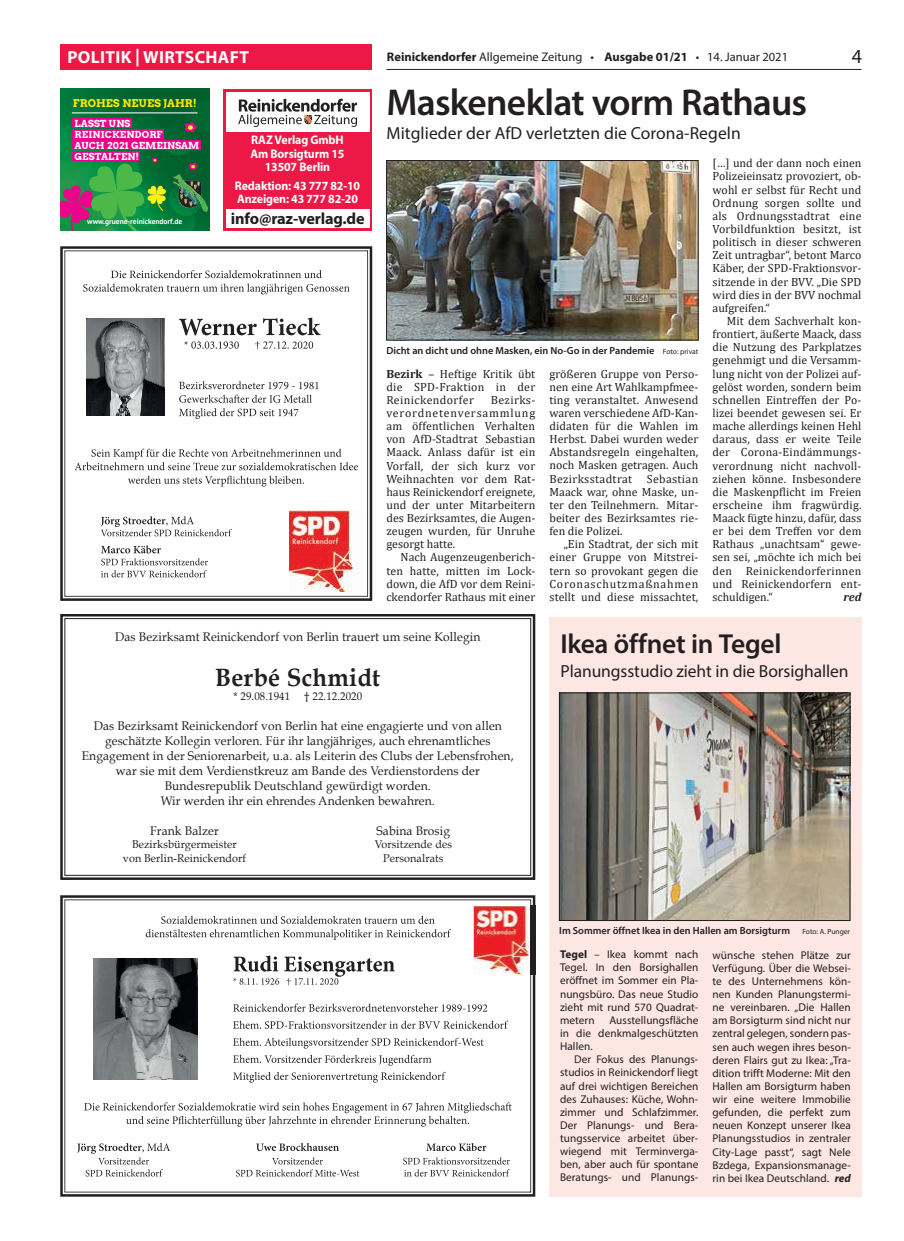
<style>
.page{position:relative;width:904px;height:1241px;background:#fff}
.page>*{position:absolute;margin:0;border:0;box-sizing:border-box;transform-origin:0 0}
.t1{font:600 37.5px "Myriad Pro";letter-spacing:-.02em;color:#231f20}
.t2{font:600 27.5px "Myriad Pro";letter-spacing:-.015em;color:#231f20}
.t3{font:700 25px "Book Antiqua";letter-spacing:.01em;color:#231f20;scale:.96 1}
.t4{font:20px "Myriad Pro";color:#231f20}
.t5{font:17.5px "Myriad Pro";letter-spacing:-.005em;color:#231f20}
.t6{font:700 17.5px "Myriad Pro";letter-spacing:.02em;color:#fff}
.t7{font:700 16.25px "Myriad Pro";letter-spacing:-.01em;color:#231f20}
.t8{font:12.5px/15px "Book Antiqua";letter-spacing:.01em;color:#231f20;text-align:center;scale:.96 1}
.t9{font:700 12.5px/13.8px "Myriad Pro";letter-spacing:-.01em;color:#fff;text-align:center;scale:.95 1}
.t10{font:12.5px "Myriad Pro";color:#231f20}
.t11{font:11.88px/13.1px "Cambria";letter-spacing:.005em;color:#231f20;text-align:justify}
.t12{font:italic 700 11.88px "Cambria";color:#231f20}
.t13{font:11.25px/13.1px "Myriad Pro";letter-spacing:.005em;color:#231f20;text-align:justify}
.t14{font:11.25px "Book Antiqua";letter-spacing:.01em;color:#231f20;scale:.96 1}
.t15{font:10.62px "Arvo Gr 00 F Cn";letter-spacing:.01em;color:#ffe901}
.t16{font:600 10.25px "Myriad Pro";color:#231f20}
.t17{font:9.62px/11.2px "Arvo Gr 00 F Cn";letter-spacing:.01em;color:#fff}
.t18{font:700 7.5px "PT Sans";color:#fff}
.s1{font-weight:700}
.s2{font-weight:400;font-size:7.5px}
.s3{font-weight:700;font-style:italic}
</style>
<div class="page">
<hr style="left:386px;top:69px;width:475px;height:1px;background:#231f20">
<div style="left:60px;top:44px;width:312px;height:25px;background:#ed1845"></div>
<img style="left:388px;top:162px;width:308px;height:176px">
<div style="left:386px;top:160px;width:312px;height:180px;border:1px solid #231f20"></div>
<img style="left:60px;top:89px;width:149px;height:141px">
<div style="left:72px;top:117px;width:60px;height:10px;background:#ed028c"></div>
<div style="left:72px;top:151px;width:68px;height:10px;background:#ed028c"></div>
<div style="left:72px;top:129px;width:92px;height:10px;background:#ed028c"></div>
<div style="left:72px;top:140px;width:129px;height:10px;background:#ed028c"></div>
<svg style="left:185px;top:122px;width:12px;height:10px"></svg>
<svg style="left:189px;top:163px;width:9px;height:7px"></svg>
<hr style="left:72px;top:112px;width:125px;height:1px;background:#fff">
<svg style="left:60px;top:157px;width:106px;height:73px;background:#46864d"></svg>
<svg style="left:60px;top:614px;width:475px;height:265px"></svg>
<div style="left:64px;top:618px;width:467px;height:257px;border:1px solid #231f20"></div>
<div style="left:549px;top:617px;width:312px;height:579px;background:#fce7e3"></div>
<img style="left:561px;top:694px;width:287px;height:224px">
<div style="left:559px;top:692px;width:291px;height:228px;border:1px solid #231f20"></div>
<div style="left:223px;top:89px;width:149px;height:141px;background:#ed1845"></div>
<div style="left:226px;top:92px;width:143px;height:39px;background:#fff"></div>
<div style="left:226px;top:209px;width:144px;height:18px;background:#fff"></div>
<svg style="left:238px;top:99px;width:119px;height:28px"></svg>
<svg style="left:60px;top:895px;width:475px;height:301px"></svg>
<svg style="left:64px;top:899px;width:467px;height:293px"></svg>
<img style="left:473px;top:905px;width:62px;height:69px">
<img style="left:530px;top:905px;width:1px;height:69px">
<img style="left:94px;top:958px;width:103px;height:121px">
<svg style="left:60px;top:246px;width:312px;height:354px"></svg>
<svg style="left:64px;top:250px;width:304px;height:346px"></svg>
<img style="left:289px;top:510px;width:73px;height:81px">
<img style="left:86px;top:318px;width:79px;height:97px">
<h3 class="t6" style="left:67px;top:46px;width:183px">POLITIK | WIRTSCHAFT</h3>
<p class="t10" style="left:387px;top:49px;width:402px"><span class="s1">Reinickendorfer</span> Allgemeine Zeitung • <span class="s1">Ausgabe 01/21</span> • 14. Januar 2021</p>
<h3 class="t4" style="left:851px;top:44px;width:12px">4</h3>
<p class="t15" style="left:73px;top:96px;width:125px">FROHES NEUES JAHR!</p>
<p class="t17" style="left:75px;top:117px;width:126px">LASST UNS<br>REINICKENDORF<br>AUCH 2021 GEMEINSAM<br>GESTALTEN!</p>
<p class="t18" style="left:87px;top:217px;width:97px">www.gruene-reinickendorf.de</p>
<p class="t9" style="left:250px;top:132px;width:101px">RAZ Verlag GmbH<br>Am Borsigturm 15<br>13507 Berlin</p>
<p class="t9" style="left:235px;top:178px;width:133px;text-align:left">Redaktion: 43 777 82-10<br>Anzeigen: 43 777 82-20</p>
<h3 class="t7" style="left:231px;top:208px;width:135px">info@raz-verlag.de</h3>
<h1 class="t1" style="left:386px;top:78px;width:422px">Maskeneklat vorm Rathaus</h1>
<h3 class="t5" style="left:386px;top:122px;width:356px">Mitglieder der AfD verletzten die Corona-Regeln</h3>
<p class="t16" style="left:386px;top:344px;width:313px">Dicht an dicht und ohne Masken, ein No-Go in der Pandemie <span class="s2">Foto: privat</span></p>
<p class="t11" style="left:386px;top:367px;width:150px"><span class="s1">Bezirk</span> – Heftige Kritik übt die SPD-Fraktion in der Reinickendorfer</p>
<p class="t11" style="left:386px;top:393px;width:150px;text-indent:104px">Bezirks&shy;verordnetenversammlung am öffentlichen Verhalten von AfD-Stadtrat Sebastian Maack. Anlass dafür ist ein Vorfall, der sich kurz vor Weihnachten vor dem Rat&shy;haus Reinickendorf ereignete, und der unter Mitarbeitern des Bezirksamtes, die Augen&shy;zeugen wurden, für Unruhe gesorgt hatte.</p>
<p class="t11" style="left:386px;top:550px;width:150px;text-indent:14px">Nach Augenzeugenberich&shy;ten hatte, mitten im Lock&shy;down, die AfD vor dem Reini&shy;ckendorfer Rathaus mit einer</p>
<p class="t11" style="left:549px;top:367px;width:150px">größeren Gruppe von Perso&shy;nen eine Art Wahlkampfmee&shy;ting veranstaltet. Anwesend waren verschiedene AfD-Kan&shy;didaten für die Wahlen im Herbst. Dabei wurden weder Abstandsregeln eingehalten, noch Masken getragen. Auch Bezirksstadtrat Sebastian Maack war, ohne Maske, un&shy;ter den Teilnehmern. Mitar&shy;beiter des Bezirksamtes rie&shy;fen die Polizei.</p>
<p class="t11" style="left:549px;top:537px;width:150px;text-indent:14px">„Ein Stadtrat, der sich mit einer Gruppe von Mitstrei&shy;tern so provokant gegen die Coronaschutzmaßnahmen stellt und diese missachtet,</p>
<p class="t11" style="left:712px;top:157px;width:150px">[…] und der dann noch einen Polizeieinsatz provoziert, ob&shy;wohl er selbst für Recht und Ordnung sorgen sollte und als Ordnungsstadtrat eine Vorbildfunktion besitzt, ist politisch in dieser schweren Zeit untragbar“, betont Marco Käber, der SPD-Fraktionsvor&shy;sitzende in der BVV. „Die SPD wird dies in der BVV nochmal aufgreifen.“</p>
<p class="t11" style="left:712px;top:314px;width:150px;text-indent:14px">Mit dem Sachverhalt kon&shy;frontiert, äußerte Maack, dass die Nutzung des Parkplatzes genehmigt und die Versamm&shy;lung nicht von der Polizei auf&shy;gelöst worden, sondern beim schnellen Eintreffen der Po&shy;lizei beendet gewesen sei. Er mache allerdings keinen Hehl daraus, dass er weite Teile der Corona-Eindämmungs&shy;verordnung nicht nachvoll&shy;ziehen könne. Insbesondere die Maskenpflicht im Freien erscheine ihm fragwürdig.<br>Maack fügte hinzu, dafür, dass er bei dem Treffen vor dem Rathaus „unachtsam“ gewe&shy;sen sei, „möchte ich mich bei den Reinickendorferinnen und Reinickendorfern ent&shy;schuldigen.“</p>
<p class="t12" style="left:843px;top:588px;width:19px">red</p>
<p class="t8" style="left:115px;top:629px;width:382px">Das Bezirksamt Reinickendorf von Berlin trauert um seine Kollegin</p>
<h3 class="t3" style="left:215px;top:663px;width:173px">Berbé Schmidt</h3>
<p class="t14" style="left:233px;top:688px;width:61px">* 29.08.1941</p>
<p class="t14" style="left:304px;top:688px;width:62px">† 22.12.2020</p>
<p class="t8" style="left:82px;top:718px;width:451px">Das Bezirksamt Reinickendorf von Berlin hat eine engagierte und von allen geschätzte Kollegin verloren. Für ihr langjähriges, auch ehrenamtliches Engagement in der Seniorenarbeit, u.a. als Leiterin des Clubs der Lebensfrohen, war sie mit dem Verdienstkreuz am Bande des Verdienstordens der Bundesrepublik Deutschland gewürdigt worden.<br>Wir werden ihr ein ehrendes Andenken bewahren.</p>
<p class="t8" style="left:150px;top:823px;width:73px">Frank Balzer</p>
<p class="t8" style="left:376px;top:823px;width:78px">Sabina Brosig</p>
<p class="t14" style="left:132px;top:837px;width:110px">Bezirksbürgermeister</p>
<p class="t14" style="left:375px;top:837px;width:82px">Vorsitzende des</p>
<p class="t14" style="left:123px;top:850px;width:130px">von Berlin-Reinickendorf</p>
<p class="t14" style="left:383px;top:850px;width:64px">Personalrats</p>
<h2 class="t2" style="left:560px;top:626px;width:222px">Ikea öffnet in Tegel</h2>
<h3 class="t5" style="left:560px;top:660px;width:289px">Planungsstudio zieht in die Borsighallen</h3>
<p class="t16" style="left:559px;top:924px;width:292px">Im Sommer öffnet Ikea in den Hallen am Borsigturm <span class="s2">Foto: A. Punger</span></p>
<p class="t13" style="left:560px;top:947px;width:140px"><span class="s1">Tegel</span> – Ikea kommt nach Tegel. In den Borsighallen eröffnet im Sommer ein Pla&shy;nungsbüro. Das neue Studio zieht mit rund 570 Quadrat&shy;metern</p>
<p class="t13" style="left:560px;top:1013px;width:140px;text-indent:49px">Ausstellungsfläche in die denkmalgeschützten Hallen.</p>
<p class="t13" style="left:560px;top:1052px;width:140px;text-indent:14px">Der Fokus des Planungs&shy;studios in Reinickendorf liegt auf drei wichtigen Bereichen des Zuhauses: Küche, Wohn&shy;zimmer und Schlafzimmer.<br>Der Planungs- und Bera&shy;tungsservice arbeitet über&shy;wiegend mit Terminverga&shy;ben, aber auch für spontane Beratungs- und Planungs-</p>
<p class="t13" style="left:712px;top:947px;width:140px">wünsche stehen Plätze zur Verfügung. Über die Websei&shy;te des Unternehmens kön&shy;nen Kunden Planungstermi&shy;ne vereinbaren. „Die Hallen am Borsigturm sind nicht nur zentral gelegen, sondern pas&shy;sen auch wegen ihres beson&shy;deren Flairs gut zu Ikea: „Tra&shy;dition trifft Moderne: Mit den Hallen am Borsigturm haben wir eine weitere Immobilie gefunden, die perfekt zum neuen Konzept unserer Ikea Planungsstudios in zentraler City-Lage passt“, sagt Nele Bzdega, Expansionsmanage&shy;rin bei Ikea Deutschland. <span class="s3">red</span></p>
</div>
